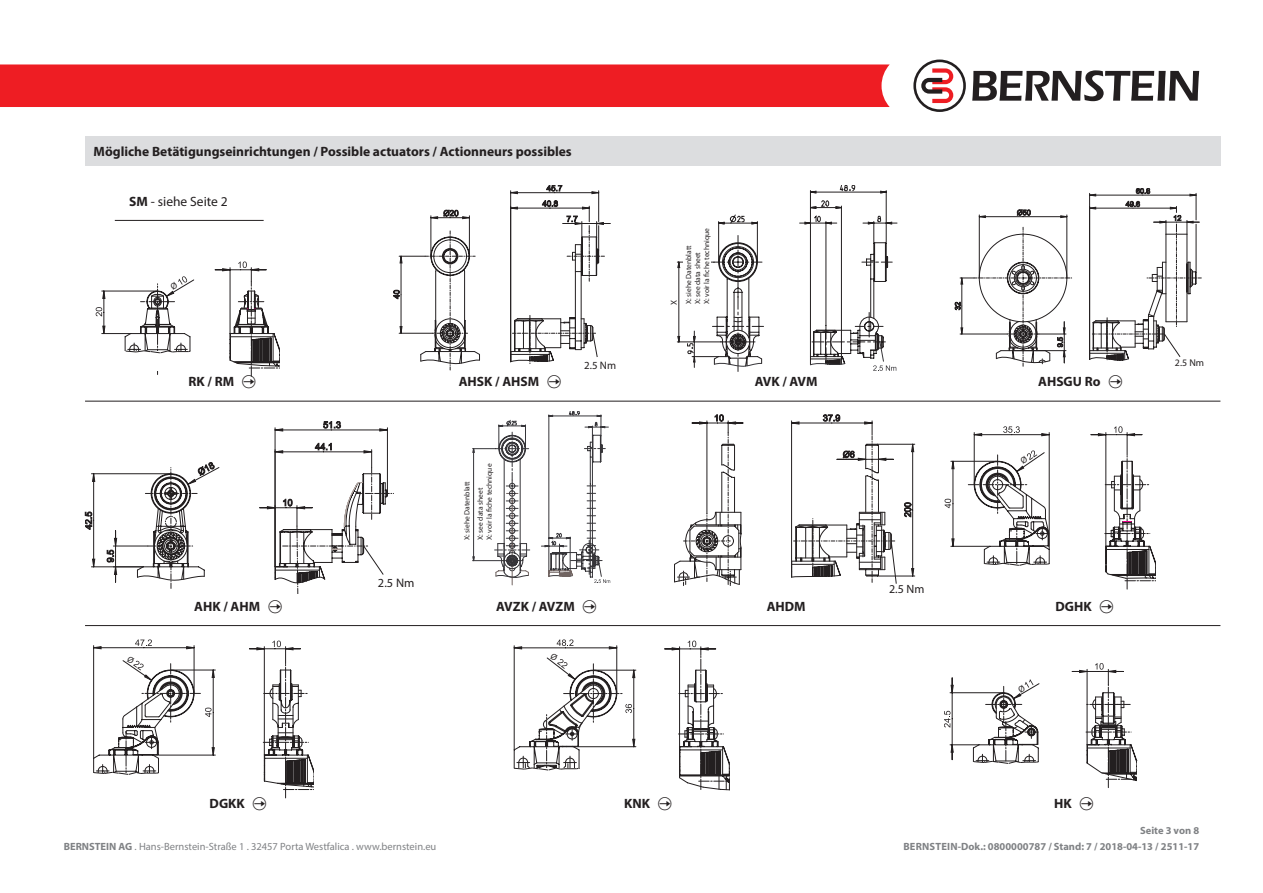
<style>
.page{position:relative;width:1263px;height:893px;background:#fff}
.page>*{position:absolute;margin:0;border:0;box-sizing:border-box;transform-origin:0 0}
.t1{font:700 13.5px "Myriad Pro";color:#231f20}
.t2{font:13.5px "Myriad Pro";color:#231f20}
.t3{font:12.3px "Myriad Pro";color:#231f20}
.t4{font:12px "Myriad Pro";color:#231f20}
.t5{font:10.8px "Myriad Pro";color:#231f20}
.t6{font:10.5px "Myriad Pro";color:#808285}
.t7{font:700 10.5px "Myriad Pro";color:#808285}
.t8{font:9.9px "Myriad Pro";color:#231f20}
.t9{font:8.7px "Myriad Pro";color:#231f20}
.t10{font:7.5px/9px "Myriad Pro";color:#231f20}
.s1{font-weight:700}
</style>
<div class="page">
<div style="left:0;top:64px;width:890px;height:43px;background:#ee1d23"></div>
<svg style="left:972px;top:70px;width:227px;height:31px"></svg>
<svg style="left:913px;top:60px;width:53px;height:52px"></svg>
<div style="left:85px;top:136px;width:1135px;height:30px;background:#dcdddf"></div>
<svg style="left:323px;top:421px;width:18px;height:7px"></svg>
<hr style="left:275px;top:428px;width:1px;height:139px;background:#231f20">
<hr style="left:387px;top:428px;width:1px;height:63px;background:#231f20">
<hr style="left:275px;top:430px;width:56px;height:1px;background:#231f20">
<hr style="left:331px;top:430px;width:56px;height:1px;background:#231f20">
<svg style="left:275px;top:428px;width:8px;height:3px"></svg>
<svg style="left:379px;top:428px;width:9px;height:3px"></svg>
<hr style="left:113px;top:546px;width:35px;height:1px;background:#231f20">
<svg style="left:107px;top:531px;width:10px;height:51px"></svg>
<svg style="left:85px;top:512px;width:7px;height:18px"></svg>
<hr style="left:91px;top:473px;width:80px;height:1px;background:#231f20">
<hr style="left:91px;top:567px;width:52px;height:1px;background:#231f20">
<hr style="left:93px;top:474px;width:1px;height:46px;background:#231f20">
<hr style="left:93px;top:520px;width:1px;height:47px;background:#231f20">
<svg style="left:92px;top:473px;width:3px;height:9px"></svg>
<svg style="left:92px;top:559px;width:3px;height:8px"></svg>
<svg style="left:137px;top:443px;width:256px;height:151px"></svg>
<svg style="left:944px;top:499px;width:7px;height:9px"></svg>
<hr style="left:951px;top:546px;width:39px;height:1px;background:#231f20">
<hr style="left:951px;top:461px;width:46px;height:1px;background:#231f20">
<hr style="left:953px;top:504px;width:1px;height:42px;background:#231f20">
<hr style="left:953px;top:461px;width:1px;height:43px;background:#231f20">
<svg style="left:951px;top:538px;width:4px;height:9px"></svg>
<svg style="left:951px;top:461px;width:4px;height:8px"></svg>
<hr style="left:85px;top:401px;width:1135px;height:1px;background:#231f20">
<hr style="left:85px;top:625px;width:1135px;height:1px;background:#231f20">
<hr style="left:115px;top:220px;width:149px;height:1px;background:#231f20">
<hr style="left:877px;top:576px;width:38px;height:1px;background:#231f20">
<hr style="left:877px;top:444px;width:38px;height:1px;background:#231f20">
<svg style="left:674px;top:415px;width:240px;height:171px"></svg>
<svg style="left:955px;top:188px;width:246px;height:179px"></svg>
<svg style="left:546px;top:185px;width:16px;height:6px"></svg>
<hr style="left:598px;top:191px;width:1px;height:31px;background:#231f20">
<hr style="left:510px;top:191px;width:1px;height:171px;background:#231f20">
<hr style="left:555px;top:192px;width:44px;height:1px;background:#231f20">
<hr style="left:511px;top:192px;width:44px;height:1px;background:#231f20">
<svg style="left:677px;top:185px;width:220px;height:187px"></svg>
<div style="left:683px;top:222px;width:28px;height:89px;background:#fff"></div>
<svg style="left:472px;top:411px;width:138px;height:174px"></svg>
<svg style="left:393px;top:200px;width:217px;height:171px"></svg>
<svg style="left:96px;top:261px;width:184px;height:116px"></svg>
<svg style="left:968px;top:426px;width:188px;height:164px"></svg>
<svg style="left:93px;top:639px;width:221px;height:160px"></svg>
<svg style="left:513px;top:639px;width:217px;height:152px"></svg>
<svg style="left:944px;top:663px;width:194px;height:125px"></svg>
<p class="t1" style="left:94px;top:143px;width:480px">Mögliche Betätigungseinrichtungen / Possible actuators / Actionneurs possibles</p>
<p class="t2" style="left:129px;top:193px;width:100px"><span class="s1">SM</span> - siehe Seite 2</p>
<p class="t9" style="left:668px;top:305px;width:6px;rotate:-90deg">X</p>
<p class="t10" style="left:684px;top:304px;width:78px;rotate:-90deg">X: siehe Datenblatt<br>X: see data sheet<br>X: voir la fiche technique</p>
<p class="t1" style="left:188px;top:373px;width:47px">RK / RM</p>
<p class="t1" style="left:194px;top:597px;width:67px">AHK / AHM</p>
<p class="t3" style="left:378px;top:575px;width:38px">2.5 Nm</p>
<p class="t5" style="left:584px;top:359px;width:34px">2.5 Nm</p>
<p class="t8" style="left:1175px;top:357px;width:31px">2.5 Nm</p>
<p class="t1" style="left:755px;top:373px;width:64px">AVK / AVM</p>
<p class="t1" style="left:459px;top:373px;width:82px">AHSK / AHSM</p>
<p class="t1" style="left:1038px;top:373px;width:64px">AHSGU Ro</p>
<p class="t10" style="left:485px;top:540px;width:78px;rotate:-90deg">X: voir la fiche technique</p>
<p class="t10" style="left:460px;top:540px;width:60px;line-height:13.2px;rotate:-90deg">X: siehe Datenblatt<br>X: see data sheet</p>
<p class="t1" style="left:496px;top:597px;width:80px">AVZK / AVZM</p>
<p class="t4" style="left:889px;top:582px;width:37px">2.5 Nm</p>
<p class="t1" style="left:767px;top:597px;width:40px">AHDM</p>
<p class="t1" style="left:1055px;top:597px;width:38px">DGHK</p>
<p class="t1" style="left:210px;top:795px;width:37px">DGKK</p>
<p class="t1" style="left:624px;top:795px;width:27px">KNK</p>
<p class="t1" style="left:1054px;top:795px;width:19px">HK</p>
<p class="t7" style="left:1140px;top:823px;width:61px">Seite 3 von 8</p>
<p class="t6" style="left:64px;top:840px;width:374px"><span class="s1">BERNSTEIN AG</span> . Hans-Bernstein-Straße 1 . 32457 Porta Westfalica . www.bernstein.eu</p>
<p class="t7" style="left:903px;top:840px;width:297px">BERNSTEIN-Dok.: 0800000787 / Stand: 7 / 2018-04-13 / 2511-17</p>
</div>
